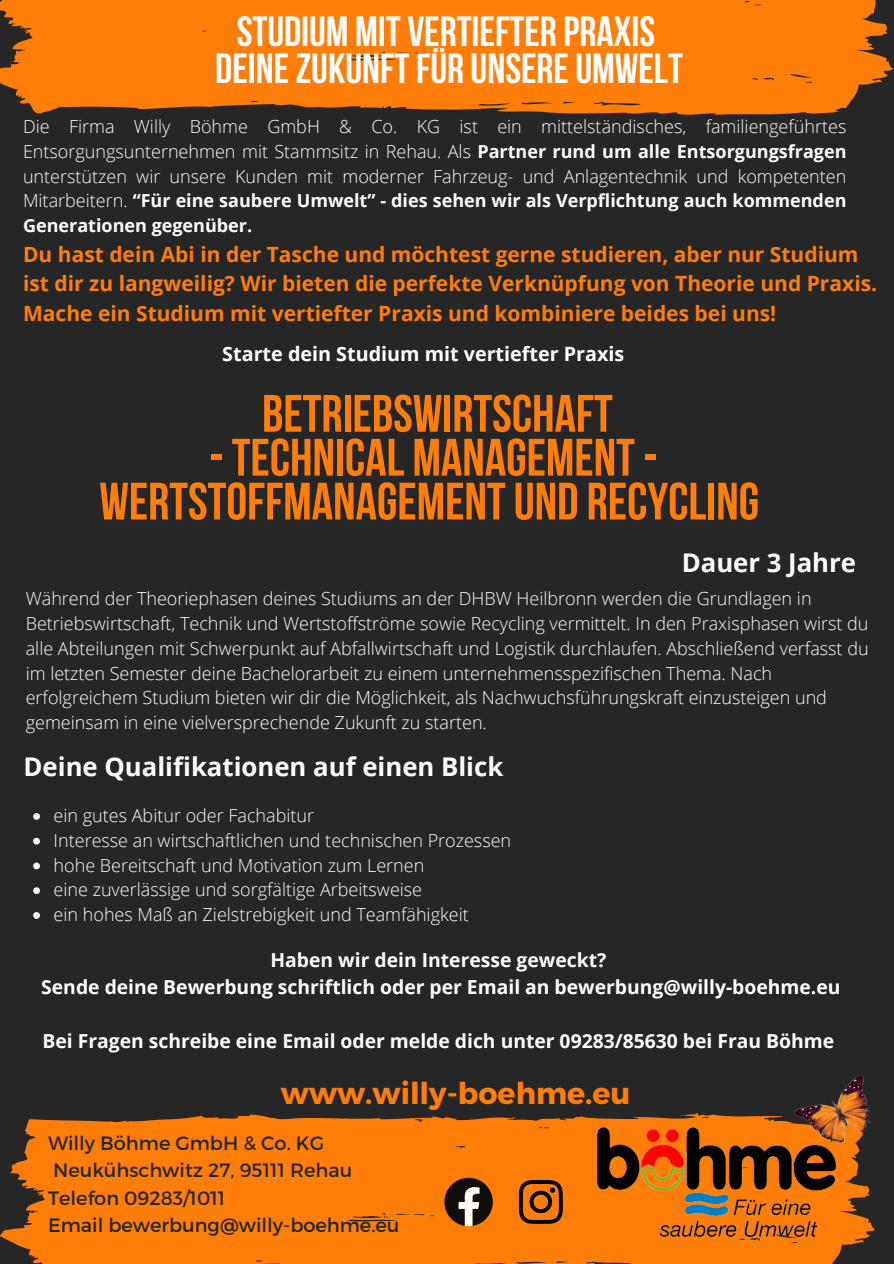
<style>
.page{position:relative;width:894px;height:1264px;background:#fff}
.page>*{position:absolute;margin:0;border:0;box-sizing:border-box;transform-origin:0 0}
.t1{font:700 52.5px/43.8px "Bebas Neue";color:#ff7e0a;text-align:center}
.t2{font:700 42px/37.2px "Bebas Neue";color:#fff;text-align:center}
.t3{font:700 30px "Montserrat";color:#ff7e0a}
.t4{font:700 25.8px "Open Sans";color:#fff}
.t5{font:700 21px/29.2px "Open Sans";color:#ff7e0a}
.t6{font:700 19.8px "Open Sans";color:#fff}
.t7{font:700 19.35px/27px "Open Sans";color:#fff;text-align:center}
.t8{font:19.35px/27px "Montserrat";color:#262626}
.t9{font:300 18px/24.8px "Open Sans";color:#fff;text-align:justify}
.s1{font-weight:700}
</style>
<div class="page">
<div style="left:0;top:0;width:893px;height:1263px;background:#262626"></div>
<svg style="left:0;top:0;width:892px;height:115px;background:#ec760c"></svg>
<svg style="left:0;top:1112px;width:874px;height:151px;background:#e9750c"></svg>
<img style="left:597px;top:1075px;width:272px;height:161px">
<svg style="left:444px;top:1177px;width:48px;height:49px;background:#705236"></svg>
<svg style="left:518px;top:1179px;width:44px;height:44px;background:#994c06"></svg>
<svg style="left:33px;top:813px;width:7px;height:6px"></svg>
<svg style="left:33px;top:837px;width:7px;height:7px"></svg>
<svg style="left:33px;top:862px;width:7px;height:7px"></svg>
<svg style="left:33px;top:887px;width:7px;height:7px"></svg>
<svg style="left:33px;top:912px;width:7px;height:6px"></svg>
<p class="t2" style="left:215px;top:17px;width:469px">STUDIUM MIT VERTIEFTER PRAXIS<br>DEINEZUKUNFTFÜR UNSEREUMWELT</p>
<h4 class="t9" style="left:23px;top:114px;width:824px">Die Firma Willy Böhme GmbH &amp; Co. KG ist ein mittelständisches, familiengeführtes Entsorgungsunternehmen mit Stammsitz in Rehau. Als <span class="s1">Partner rund um alle Entsorgungsfragen </span>unterstützen wir unsere Kunden mit moderner Fahrzeug- und Anlagentechnik und kompetenten Mitarbeitern. <span class="s1">“Für eine saubere Umwelt” - dies sehen wir als Verpflichtung auch kommenden Generationen gegenüber.</span></h4>
<h3 class="t5" style="left:23px;top:239px;width:855px">Du hast dein Abi in der Tasche und möchtest gerne studieren, aber nur Studium ist dir zu langweilig? Wir bieten die perfekte Verknüpfung von Theorie und Praxis.<br>Mache ein Studium mit vertiefter Praxis und kombiniere beides bei uns!</h3>
<h1 class="t6" style="left:222px;top:340px;width:403px">Starte dein Studium mit vertiefter Praxis</h1>
<h2 class="t1" style="left:99px;top:396px;width:661px">BETRIEBSWIRTSCHAFT<br>-TECHNICAL MANAGEMENT-<br>WERTSTOFFMANAGEMENTUND RECYCLING</h2>
<p class="t4" style="left:681px;top:545px;width:176px">Dauer 3 Jahre</p>
<p class="t9" style="left:26px;top:586px;width:844px;text-align:left">Während der Theoriephasen deines Studiums an der DHBW Heilbronn werden die Grundlagen in Betriebswirtschaft, Technik und Wertstoffströme sowie Recycling vermittelt. In den Praxisphasen wirst du alle Abteilungen mit Schwerpunkt auf Abfallwirtschaft und Logistik durchlaufen. Abschließend verfasst du im letzten Semester deine Bachelorarbeit zu einem unternehmensspezifischen Thema. Nach erfolgreichem Studium bieten wir dir die Möglichkeit, als Nachwuchsführungskraft einzusteigen und gemeinsam in eine vielversprechende Zukunft zu starten.</p>
<p class="t4" style="left:24px;top:749px;width:481px">Deine Qualifikationen auf einen Blick</p>
<p class="t9" style="left:54px;top:802px;width:262px">ein gutes Abitur oder Fachabitur</p>
<p class="t9" style="left:54px;top:827px;width:459px">Interesse an wirtschaftlichen und technischen Prozessen</p>
<p class="t9" style="left:54px;top:852px;width:372px">hohe Bereitschaft und Motivation zum Lernen</p>
<h5 class="t9" style="left:54px;top:877px;width:370px">eine zuverlässige und sorgfältige Arbeitsweise</h5>
<h5 class="t9" style="left:54px;top:901px;width:416px">ein hohes Maß an Zielstrebigkeit und Teamfähigkeit</h5>
<h4 class="t7" style="left:41px;top:945px;width:800px">Haben wir dein Interesse geweckt?<br>Sende deine Bewerbung schriftlich oder per Email an bewerbung@willy-boehme.eu</h4>
<p class="t7" style="left:43px;top:1026px;width:793px">Bei Fragen schreibe eine Email oder melde dich unter 09283/85630 bei Frau Böhme</p>
<h5 class="t3" style="left:281px;top:1073px;width:351px">www.willy-boehme.eu</h5>
<h5 class="t8" style="left:48px;top:1129px;width:353px">Willy Böhme GmbH &amp; Co. KG<br>Neukühschwitz 27, 95111 Rehau<br>Telefon 09283/1011<br>Email bewerbung@willy-boehme.eu</h5>
</div>
